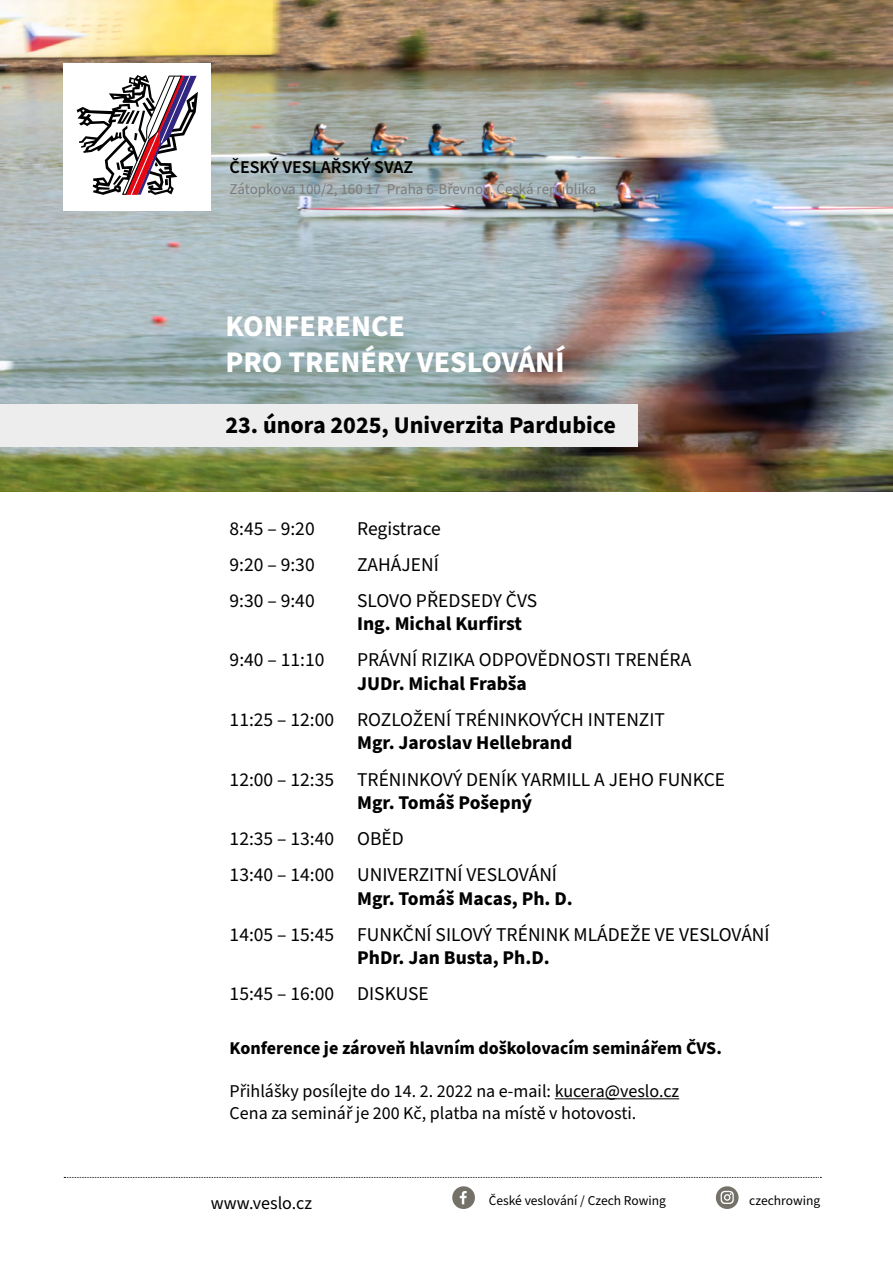
<style>
.page{position:relative;width:893px;height:1263px;background:#fff}
.page>*{position:absolute;margin:0;border:0;box-sizing:border-box;transform-origin:0 0}
.t1{font:700 30px/36px "Source Sans Pro";color:#fff}
.t2{font:700 24px "Source Sans Pro";color:#000}
.t3{font:19.5px/36.2px "Source Sans Pro";color:#000}
.t4{font:700 19.5px "Source Sans Pro";color:#000}
.t5{font:18px/21.6px "Source Sans Pro";color:#000}
.t6{font:700 18px "Source Sans Pro";color:#000}
.t7{font:600 18px "Source Sans Pro";color:#000}
.t8{font:15px "Source Sans Pro";color:#7c7b7b}
.t9{font:13.5px "Source Sans Pro";color:#000}
</style>
<div class="page">
<img style="left:0;top:0;width:893px;height:491px">
<div style="left:0;top:404px;width:638px;height:42px;background:#ededed"></div>
<div style="left:64px;top:64px;width:147px;height:147px;background:#fff"></div>
<svg style="left:77px;top:75px;width:121px;height:120px"></svg>
<div style="left:452px;top:1186px;width:23px;height:23px;background:#747268;border-radius:50%"></div>
<svg style="left:460px;top:1191px;width:7px;height:13px"></svg>
<div style="left:716px;top:1186px;width:22px;height:23px;background:#747268;border-radius:50%"></div>
<svg style="left:721px;top:1191px;width:13px;height:13px"></svg>
<svg style="left:64px;top:1177px;width:757px;height:1px"></svg>
<hr style="left:555px;top:1098px;width:124px;height:1px;background:#000">
<p class="t7" style="left:230px;top:155px;width:185px">ČESKÝ VESLAŘSKÝ SVAZ</p>
<p class="t8" style="left:230px;top:179px;width:368px">Zátopkova 100/2, 160 17 Praha 6-Břevnov, Česká republika</p>
<h1 class="t1" style="left:225px;top:308px;width:341px">KONFERENCE<br>PRO TRENÉRY VESLOVÁNÍ</h1>
<p class="t2" style="left:225px;top:408px;width:392px">23. února 2025, Univerzita Pardubice</p>
<p class="t3" style="left:230px;top:511px;width:87px">8:45 – 9:20</p>
<p class="t3" style="left:357px;top:511px;width:85px">Registrace</p>
<p class="t3" style="left:230px;top:547px;width:87px">9:20 – 9:30</p>
<p class="t3" style="left:357px;top:547px;width:83px">ZAHÁJENÍ</p>
<p class="t3" style="left:230px;top:583px;width:87px">9:30 – 9:40</p>
<p class="t3" style="left:357px;top:583px;width:182px">SLOVO PŘEDSEDY ČVS</p>
<p class="t4" style="left:357px;top:610px;width:166px">Ing. Michal Kurfirst</p>
<p class="t3" style="left:230px;top:642px;width:96px">9:40 – 11:10</p>
<p class="t3" style="left:357px;top:642px;width:336px">PRÁVNÍ RIZIKA ODPOVĚDNOSTI TRENÉRA</p>
<p class="t4" style="left:357px;top:670px;width:171px">JUDr. Michal Frabša</p>
<p class="t3" style="left:230px;top:702px;width:437px">11:25 – 12:00 ROZLOŽENÍ TRÉNINKOVÝCH INTENZIT</p>
<p class="t4" style="left:357px;top:730px;width:217px">Mgr. Jaroslav Hellebrand</p>
<p class="t3" style="left:230px;top:761px;width:497px">12:00 – 12:35 TRÉNINKOVÝ DENÍK YARMILL A JEHO FUNKCE</p>
<p class="t4" style="left:357px;top:789px;width:177px">Mgr. Tomáš Pošepný</p>
<p class="t3" style="left:230px;top:821px;width:329px">12:35 – 13:40 OBĚD<br>13:40 – 14:00 UNIVERZITNÍ VESLOVÁNÍ</p>
<p class="t4" style="left:357px;top:885px;width:217px">Mgr. Tomáš Macas, Ph. D.</p>
<p class="t3" style="left:230px;top:917px;width:541px">14:05 – 15:45 FUNKČNÍ SILOVÝ TRÉNINK MLÁDEŽE VE VESLOVÁNÍ</p>
<p class="t4" style="left:357px;top:944px;width:194px">PhDr. Jan Busta, Ph.D.</p>
<p class="t3" style="left:230px;top:976px;width:201px">15:45 – 16:00 DISKUSE</p>
<p class="t6" style="left:230px;top:1036px;width:494px">Konference je zároveň hlavním doškolovacím seminářem ČVS.</p>
<p class="t5" style="left:230px;top:1081px;width:451px">Přihlášky posílejte do 14. 2. 2022 na e-mail: kucera@veslo.cz<br>Cena za seminář je 200 Kč, platba na místě v hotovosti.</p>
<p class="t5" style="left:211px;top:1193px;width:103px">www.veslo.cz</p>
<p class="t9" style="left:489px;top:1191px;width:179px">České veslování / Czech Rowing</p>
<p class="t9" style="left:749px;top:1191px;width:73px">czechrowing</p>
</div>
